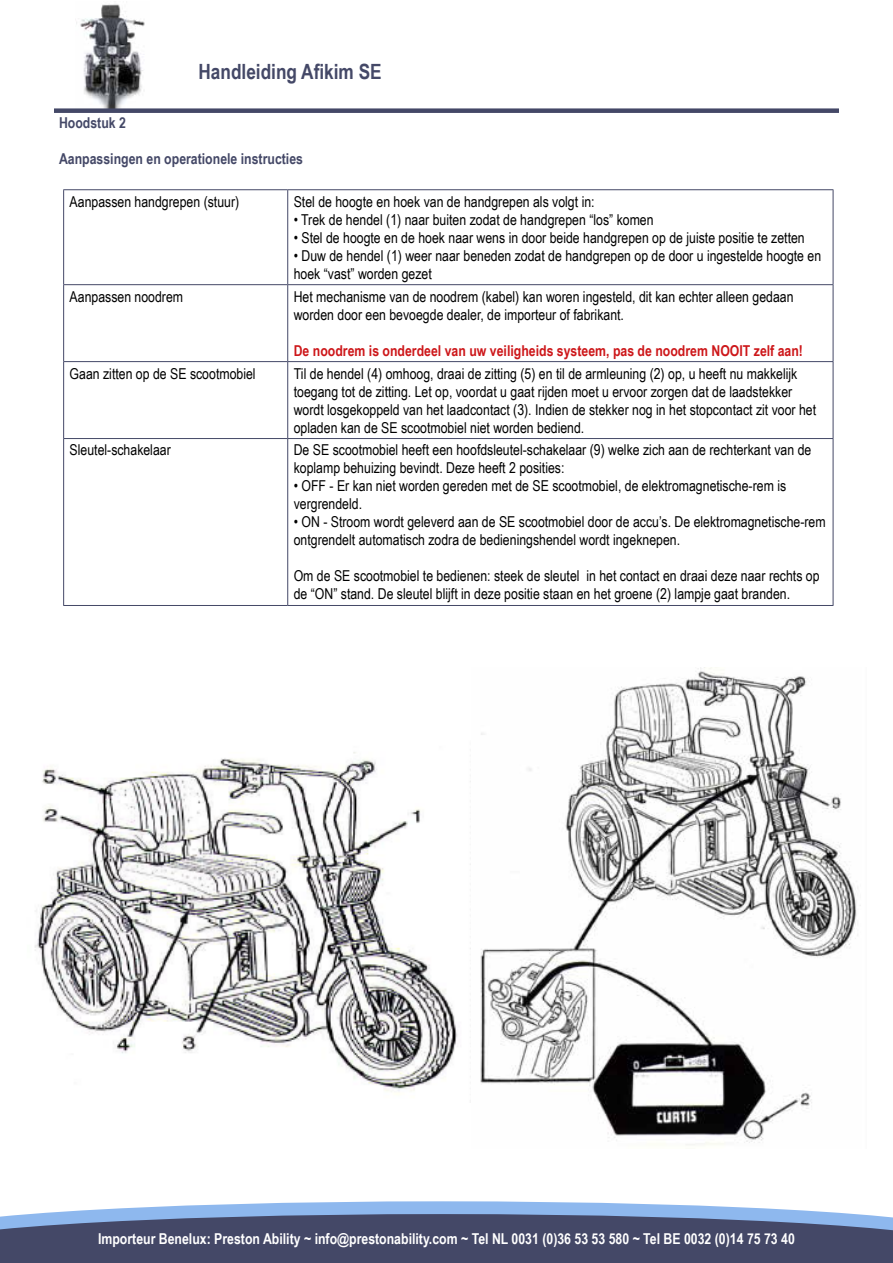
<style>
.page{position:relative;width:893px;height:1263px;background:#fff}
.page>*{position:absolute;margin:0;border:0;box-sizing:border-box;transform-origin:0 0}
.t1{font:700 21px "Arial Narrow";color:#444867}
.t2{font:15px/18px "Arial Narrow";color:#000}
.t3{font:700 15px "Arial Narrow";color:#fff}
.t4{font:700 15px "Arial Narrow";color:#cd171a}
.t5{font:700 15px "Arial Narrow";color:#444867}
</style>
<div class="page">
<img style="left:76px;top:4px;width:69px;height:104px">
<svg style="left:32px;top:1201px;width:821px;height:13px;fill:#8eb8ee"></svg>
<div style="left:54px;top:108px;width:785px;height:5px;background:#444867"></div>
<svg style="left:0;top:1214px;width:893px;height:49px;background:#4b5374"></svg>
<hr style="left:63px;top:189px;width:225px;height:1px;background:#444867">
<hr style="left:63px;top:190px;width:1px;height:94px;background:#444867">
<hr style="left:288px;top:189px;width:545px;height:1px;background:#444867">
<hr style="left:287px;top:190px;width:1px;height:94px;background:#444867">
<hr style="left:833px;top:190px;width:1px;height:94px;background:#444867">
<hr style="left:63px;top:284px;width:225px;height:1px;background:#444867">
<hr style="left:63px;top:285px;width:1px;height:76px;background:#444867">
<hr style="left:288px;top:284px;width:545px;height:1px;background:#444867">
<hr style="left:287px;top:285px;width:1px;height:76px;background:#444867">
<hr style="left:833px;top:285px;width:1px;height:76px;background:#444867">
<hr style="left:63px;top:361px;width:225px;height:1px;background:#444867">
<hr style="left:63px;top:362px;width:1px;height:76px;background:#444867">
<hr style="left:288px;top:361px;width:545px;height:1px;background:#444867">
<hr style="left:287px;top:362px;width:1px;height:76px;background:#444867">
<hr style="left:833px;top:362px;width:1px;height:76px;background:#444867">
<hr style="left:63px;top:438px;width:225px;height:1px;background:#444867">
<hr style="left:63px;top:439px;width:1px;height:166px;background:#444867">
<hr style="left:288px;top:438px;width:545px;height:1px;background:#444867">
<hr style="left:287px;top:439px;width:1px;height:166px;background:#444867">
<hr style="left:833px;top:439px;width:1px;height:166px;background:#444867">
<hr style="left:63px;top:605px;width:225px;height:1px;background:#444867">
<hr style="left:288px;top:605px;width:545px;height:1px;background:#444867">
<img style="left:35px;top:752px;width:436px;height:343px">
<img style="left:480px;top:667px;width:381px;height:478px">
<h1 class="t1" style="left:199px;top:56px;width:185px">Handleiding Afikim SE</h1>
<p class="t5" style="left:59px;top:111px;width:68px">Hoodstuk 2</p>
<p class="t5" style="left:59px;top:147px;width:246px">Aanpassingen en operationele instructies</p>
<p class="t2" style="left:70px;top:192px;width:171px">Aanpassen handgrepen (stuur)</p>
<p class="t2" style="left:294px;top:192px;width:302px">Stel de hoogte en hoek van de handgrepen als volgt in:</p>
<p class="t2" style="left:294px;top:210px;width:361px">• Trek de hendel (1) naar buiten zodat de handgrepen “los” komen</p>
<p class="t2" style="left:294px;top:228px;width:513px">• Stel de hoogte en de hoek naar wens in door beide handgrepen op de juiste positie te zetten</p>
<p class="t2" style="left:294px;top:246px;width:529px">• Duw de hendel (1) weer naar beneden zodat de handgrepen op de door u ingestelde hoogte en hoek “vast” worden gezet</p>
<p class="t2" style="left:70px;top:287px;width:115px">Aanpassen noodrem</p>
<p class="t2" style="left:294px;top:287px;width:501px">Het mechanisme van de noodrem (kabel) kan woren ingesteld, dit kan echter alleen gedaan worden door een bevoegde dealer, de importeur of fabrikant.</p>
<p class="t4" style="left:294px;top:339px;width:511px">De noodrem is onderdeel van uw veiligheids systeem, pas de noodrem NOOIT zelf aan!</p>
<p class="t2" style="left:70px;top:364px;width:187px">Gaan zitten op de SE scootmobiel</p>
<p class="t2" style="left:294px;top:364px;width:524px">Til de hendel (4) omhoog, draai de zitting (5) en til de armleuning (2) op, u heeft nu makkelijk toegang tot de zitting. Let op, voordat u gaat rijden moet u ervoor zorgen dat de laadstekker wordt losgekoppeld van het laadcontact (3). Indien de stekker nog in het stopcontact zit voor het opladen kan de SE scootmobiel niet worden bediend.</p>
<p class="t2" style="left:70px;top:441px;width:103px">Sleutel-schakelaar</p>
<p class="t2" style="left:294px;top:441px;width:519px">De SE scootmobiel heeft een hoofdsleutel-schakelaar (9) welke zich aan de rechterkant van de koplamp behuizing bevindt. Deze heeft 2 posities:</p>
<p class="t2" style="left:294px;top:477px;width:494px">• OFF - Er kan niet worden gereden met de SE scootmobiel, de elektromagnetische-rem is vergrendeld.</p>
<p class="t2" style="left:294px;top:513px;width:533px">• ON - Stroom wordt geleverd aan de SE scootmobiel door de accu’s. De elektromagnetische-rem ontgrendelt automatisch zodra de bedieningshendel wordt ingeknepen.</p>
<p class="t2" style="left:294px;top:567px;width:527px">Om de SE scootmobiel te bedienen: steek de sleutel in het contact en draai deze naar rechts op de “ON” stand. De sleutel blijft in deze positie staan en het groene (2) lampje gaat branden.</p>
<p class="t3" style="left:98px;top:1227px;width:698px">Importeur Benelux: Preston Ability ~ info@prestonability.com ~ Tel NL 0031 (0)36 53 53 580 ~ Tel BE 0032 (0)14 75 73 40</p>
</div>
